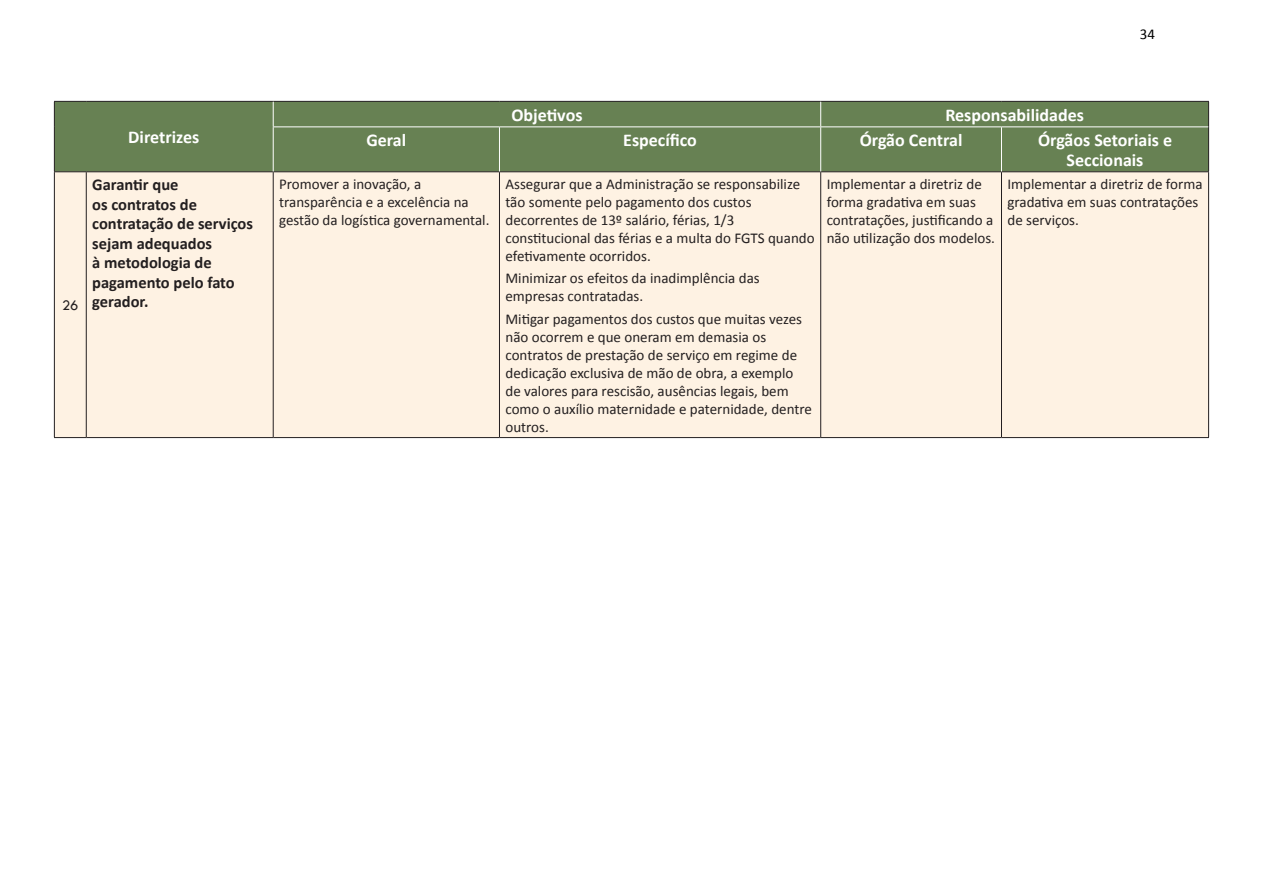
<style>
.page{position:relative;width:1263px;height:893px;background:#fff}
.page>*{position:absolute;margin:0;border:0;box-sizing:border-box;transform-origin:0 0}
.z_TABELA_TÍTULO_12{font:700 18px/19.4px "Calibri";color:#fff;text-align:center}
.z_TABELA_TEXTO_BOLD{font:700 16.5px/19.5px "Calibri";color:#231f20}
.z_TABELA_TEXTO{font:15px/18px "Calibri";color:#231f20}
.z_TABELA__NÚMERO{font:15px "Tw Cen";color:#231f20}
.t1{font:15px "Calibri";color:#000}
</style>
<div class="page">
<div style="left:55px;top:102px;width:1153px;height:69px;background:#678153"></div>
<div style="left:55px;top:172px;width:1153px;height:265px;background:#fef2e3"></div>
<hr style="left:54px;top:172px;width:1px;height:265px;background:#231f20">
<hr style="left:86px;top:172px;width:1px;height:265px;background:#231f20">
<hr style="left:273px;top:172px;width:1px;height:265px;background:#231f20">
<hr style="left:499px;top:172px;width:1px;height:265px;background:#231f20">
<hr style="left:820px;top:172px;width:1px;height:265px;background:#231f20">
<hr style="left:1001px;top:172px;width:1px;height:265px;background:#231f20">
<hr style="left:1208px;top:172px;width:1px;height:265px;background:#231f20">
<hr style="left:54px;top:437px;width:32px;height:1px;background:#231f20">
<hr style="left:86px;top:437px;width:187px;height:1px;background:#231f20">
<hr style="left:273px;top:437px;width:226px;height:1px;background:#231f20">
<hr style="left:499px;top:437px;width:322px;height:1px;background:#231f20">
<hr style="left:821px;top:437px;width:180px;height:1px;background:#231f20">
<hr style="left:1001px;top:437px;width:208px;height:1px;background:#231f20">
<hr style="left:54px;top:101px;width:32px;height:1px;background:#231f20">
<svg style="left:54px;top:102px;width:1px;height:25px"></svg>
<hr style="left:86px;top:101px;width:187px;height:1px;background:#231f20">
<hr style="left:54px;top:127px;width:1px;height:44px;background:#231f20">
<hr style="left:54px;top:171px;width:32px;height:1px;background:#231f20">
<hr style="left:86px;top:171px;width:187px;height:1px;background:#231f20">
<hr style="left:273px;top:101px;width:226px;height:1px;background:#231f20">
<hr style="left:499px;top:101px;width:322px;height:1px;background:#231f20">
<hr style="left:821px;top:101px;width:180px;height:1px;background:#231f20">
<hr style="left:1001px;top:101px;width:208px;height:1px;background:#231f20">
<svg style="left:1208px;top:102px;width:1px;height:25px"></svg>
<hr style="left:1208px;top:127px;width:1px;height:44px;background:#231f20">
<hr style="left:273px;top:171px;width:226px;height:1px;background:#231f20">
<hr style="left:499px;top:171px;width:322px;height:1px;background:#231f20">
<hr style="left:821px;top:171px;width:180px;height:1px;background:#231f20">
<hr style="left:1001px;top:171px;width:208px;height:1px;background:#231f20">
<svg style="left:273px;top:102px;width:1px;height:24px"></svg>
<svg style="left:820px;top:102px;width:1px;height:24px"></svg>
<hr style="left:273px;top:126px;width:226px;height:1px;background:#fff">
<hr style="left:273px;top:127px;width:1px;height:44px;background:#fff">
<hr style="left:499px;top:126px;width:322px;height:1px;background:#fff">
<hr style="left:499px;top:127px;width:1px;height:44px;background:#fff">
<hr style="left:821px;top:126px;width:180px;height:1px;background:#fff">
<hr style="left:820px;top:127px;width:1px;height:44px;background:#fff">
<hr style="left:1001px;top:126px;width:207px;height:1px;background:#fff">
<hr style="left:1001px;top:127px;width:1px;height:44px;background:#fff">
<p class="t1" style="left:1140px;top:24px;width:17px">34</p>
<p class="z_TABELA__NÚMERO" style="left:62px;top:296px;width:18px">26</p>
<p class="z_TABELA_TÍTULO_12" style="left:128px;top:128px;width:73px">Diretrizes</p>
<p class="z_TABELA_TÍTULO_12" style="left:511px;top:105px;width:73px">Objetivos</p>
<p class="z_TABELA_TÍTULO_12" style="left:945px;top:105px;width:140px">Responsabilidades</p>
<p class="z_TABELA_TÍTULO_12" style="left:366px;top:131px;width:41px">Geral</p>
<p class="z_TABELA_TÍTULO_12" style="left:623px;top:131px;width:75px">Específico</p>
<p class="z_TABELA_TÍTULO_12" style="left:860px;top:131px;width:104px">Órgão Central</p>
<p class="z_TABELA_TÍTULO_12" style="left:1038px;top:131px;width:136px">Órgãos Setoriais e<br>Seccionais</p>
<p class="z_TABELA_TEXTO_BOLD" style="left:92px;top:175px;width:162px">Garantir que<br>os contratos de contratação de serviços sejam adequados<br>à metodologia de pagamento pelo fato gerador.</p>
<p class="z_TABELA_TEXTO" style="left:279px;top:175px;width:212px">Promover a inovação, a transparência e a excelência na gestão da logística governamental.</p>
<p class="z_TABELA_TEXTO" style="left:505px;top:175px;width:311px">Assegurar que a Administração se responsabilize tão somente pelo pagamento dos custos decorrentes de 13º salário, férias, 1/3 constitucional das férias e a multa do FGTS quando efetivamente ocorridos.</p>
<p class="z_TABELA_TEXTO" style="left:505px;top:269px;width:256px">Minimizar os efeitos da inadimplência das empresas contratadas.</p>
<p class="z_TABELA_TEXTO" style="left:505px;top:310px;width:308px">Mitigar pagamentos dos custos que muitas vezes não ocorrem e que oneram em demasia os contratos de prestação de serviço em regime de dedicação exclusiva de mão de obra, a exemplo de valores para rescisão, ausências legais, bem como o auxílio maternidade e paternidade, dentre outros.</p>
<p class="z_TABELA_TEXTO" style="left:827px;top:175px;width:170px">Implementar a diretriz de forma gradativa em suas contratações, justificando a não utilização dos modelos.</p>
<p class="z_TABELA_TEXTO" style="left:1007px;top:175px;width:197px">Implementar a diretriz de forma gradativa em suas contratações de serviços.</p>
</div>
